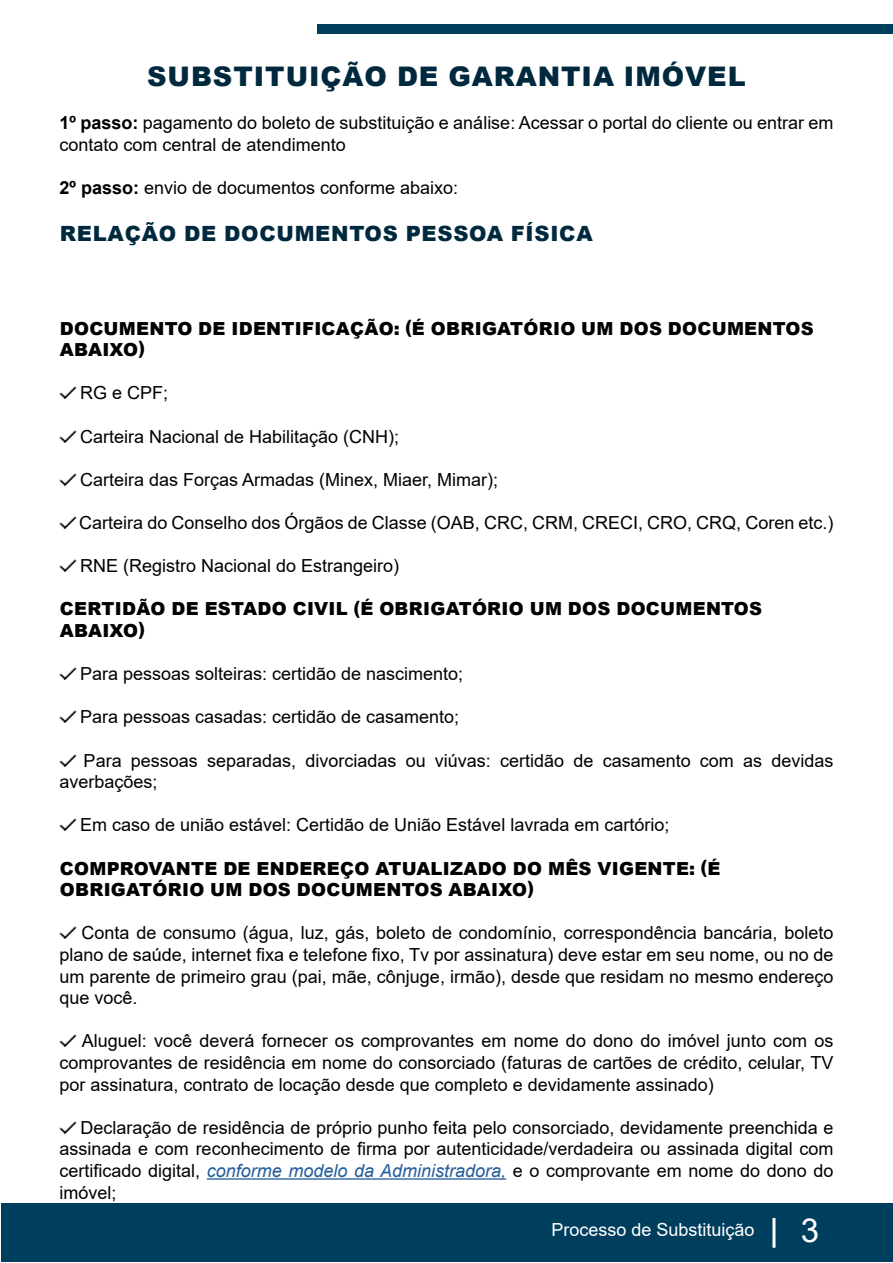
<style>
.page{position:relative;width:893px;height:1263px;background:#fff}
.page>*{position:absolute;margin:0;border:0;box-sizing:border-box;transform-origin:0 0}
.t1{font:33px "Arial";color:#fff}
.t2{font:900 27px "Arial";letter-spacing:.035em;color:#00293e}
.t3{font:900 21px "Arial";letter-spacing:.035em;color:#00293e}
.t4{font:18px/21.6px "Arial";color:#000;text-align:justify}
.t5{font:900 18px/21.6px "Arial";letter-spacing:.015em;color:#000}
.t6{font:18px "Arial";color:#fff}
.s1{font-weight:700}
.s2{font-style:italic;color:#245d9c}
</style>
<div class="page">
<div style="left:317px;top:24px;width:575px;height:10px;background:#003e5d"></div>
<div style="left:1px;top:1203px;width:891px;height:59px;background:#003e5d"></div>
<hr style="left:772px;top:1218px;width:3px;height:30px;background:#fff">
<hr style="left:207px;top:1178px;width:299px;height:2px;background:#245d9c">
<h2 class="t2" style="left:147px;top:57px;width:600px">SUBSTITUIÇÃO DE GARANTIA IMÓVEL</h2>
<p class="t4" style="left:60px;top:112px;width:775px"><span class="s1">1º passo:</span> pagamento do boleto de substituição e análise: Acessar o portal do cliente ou entrar em contato com central de atendimento</p>
<p class="t4" style="left:60px;top:177px;width:400px"><span class="s1">2º passo:</span> envio de documentos conforme abaixo:</p>
<p class="t3" style="left:60px;top:218px;width:534px">RELAÇÃO DE DOCUMENTOS PESSOA FÍSICA</p>
<p class="t5" style="left:60px;top:317px;width:755px">DOCUMENTO DE IDENTIFICAÇÃO: (É OBRIGATÓRIO UM DOS DOCUMENTOS<br>ABAIXO)</p>
<p class="t4" style="left:80px;top:382px;width:90px">RG e CPF;</p>
<p class="t4" style="left:80px;top:425px;width:321px">Carteira Nacional de Habilitação (CNH);</p>
<p class="t4" style="left:80px;top:469px;width:420px">Carteira das Forças Armadas (Minex, Miaer, Mimar);</p>
<p class="t4" style="left:79px;top:512px;width:756px">Carteira do Conselho dos Órgãos de Classe (OAB, CRC, CRM, CRECI, CRO, CRQ, Coren etc.)</p>
<p class="t4" style="left:80px;top:555px;width:321px">RNE (Registro Nacional do Estrangeiro)</p>
<p class="t5" style="left:60px;top:598px;width:704px">CERTIDÃO DE ESTADO CIVIL (É OBRIGATÓRIO UM DOS DOCUMENTOS<br>ABAIXO)</p>
<p class="t4" style="left:80px;top:663px;width:385px">Para pessoas solteiras: certidão de nascimento;</p>
<p class="t4" style="left:80px;top:706px;width:381px">Para pessoas casadas: certidão de casamento;</p>
<p class="t4" style="left:60px;top:749px;width:775px;text-indent:24px">Para pessoas separadas, divorciadas ou viúvas: certidão de casamento com as devidas averbações;</p>
<p class="t4" style="left:80px;top:814px;width:591px">Em caso de união estável: Certidão de União Estável lavrada em cartório;</p>
<p class="t5" style="left:60px;top:857px;width:662px">COMPROVANTE DE ENDEREÇO ATUALIZADO DO MÊS VIGENTE: (É<br>OBRIGATÓRIO UM DOS DOCUMENTOS ABAIXO)</p>
<p class="t4" style="left:60px;top:922px;width:775px;text-indent:22px">Conta de consumo (água, luz, gás, boleto de condomínio, correspondência bancária, boleto plano de saúde, internet fixa e telefone fixo, Tv por assinatura) deve estar em seu nome, ou no de um parente de primeiro grau (pai, mãe, cônjuge, irmão), desde que residam no mesmo endereço que você.</p>
<p class="t4" style="left:60px;top:1030px;width:775px;text-indent:22px">Aluguel: você deverá fornecer os comprovantes em nome do dono do imóvel junto com os comprovantes de residência em nome do consorciado (faturas de cartões de crédito, celular, TV por assinatura, contrato de locação desde que completo e devidamente assinado)</p>
<p class="t4" style="left:60px;top:1117px;width:775px;text-indent:21px">Declaração de residência de próprio punho feita pelo consorciado, devidamente preenchida e assinada e com reconhecimento de firma por autenticidade/verdadeira ou assinada digital com certificado digital, <span class="s2">conforme modelo da Administradora,</span> e o comprovante em nome do dono do imóvel;</p>
<p class="t6" style="left:551px;top:1217px;width:205px">Processo de Substituição</p>
<h1 class="t1" style="left:801px;top:1208px;width:20px">3</h1>
</div>
